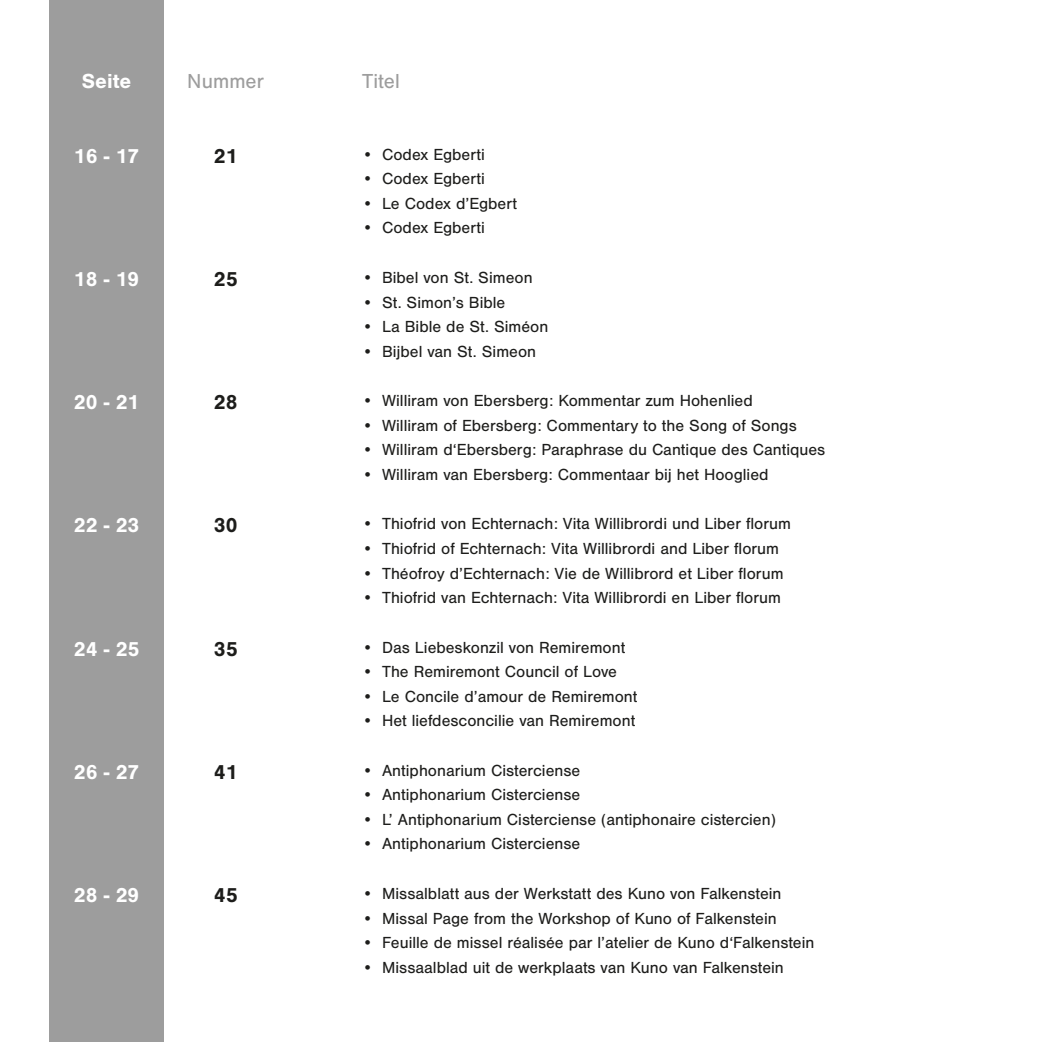
<style>
.page{position:relative;width:1042px;height:1042px;background:#fff}
.page>*{position:absolute;margin:0;border:0;box-sizing:border-box;transform-origin:0 0}
.t1{font:700 21px "Nimbus San";color:#fff}
.t2{font:700 21px "Nimbus San";color:#1d1d1b}
.t3{font:21px "Nimbus San";color:#9d9d9d}
.t4{font:16.62px "Nimbus San";color:#1d1d1b}
</style>
<div class="page">
<div style="left:50px;top:0;width:114px;height:1042px;background:#9d9d9d"></div>
<p class="t1" style="left:82px;top:70px;width:51px">Seite</p>
<p class="t3" style="left:187px;top:70px;width:78px">Nummer</p>
<p class="t3" style="left:362px;top:70px;width:39px">Titel</p>
<p class="t1" style="left:74px;top:144px;width:67px">16 - 17</p>
<p class="t2" style="left:214px;top:144px;width:25px">21</p>
<p class="t4" style="left:362px;top:145px;width:124px">• Codex Egberti</p>
<p class="t4" style="left:362px;top:170px;width:124px">• Codex Egberti</p>
<p class="t4" style="left:362px;top:194px;width:156px">• Le Codex d’Egbert</p>
<p class="t4" style="left:362px;top:219px;width:124px">• Codex Egberti</p>
<p class="t1" style="left:74px;top:267px;width:67px">18 - 19</p>
<p class="t2" style="left:214px;top:267px;width:25px">25</p>
<p class="t1" style="left:74px;top:390px;width:67px">20 - 21</p>
<p class="t2" style="left:214px;top:390px;width:25px">28</p>
<p class="t4" style="left:362px;top:268px;width:172px">• Bibel von St. Simeon</p>
<p class="t4" style="left:362px;top:293px;width:145px">• St. Simon’s Bible</p>
<p class="t4" style="left:362px;top:317px;width:188px">• La Bible de St. Siméon</p>
<p class="t4" style="left:362px;top:342px;width:175px">• Bijbel van St. Simeon</p>
<p class="t4" style="left:362px;top:392px;width:392px">• Williram von Ebersberg: Kommentar zum Hohenlied</p>
<p class="t4" style="left:362px;top:416px;width:436px">• Williram of Ebersberg: Commentary to the Song of Songs</p>
<p class="t4" style="left:362px;top:441px;width:465px">• Williram d‘Ebersberg: Paraphrase du Cantique des Cantiques</p>
<p class="t4" style="left:362px;top:465px;width:408px">• Williram van Ebersberg: Commentaar bij het Hooglied</p>
<p class="t1" style="left:74px;top:514px;width:67px">22 - 23</p>
<p class="t2" style="left:214px;top:514px;width:25px">30</p>
<p class="t4" style="left:362px;top:515px;width:430px">• Thiofrid von Echternach: Vita Willibrordi und Liber florum</p>
<p class="t4" style="left:362px;top:539px;width:418px">• Thiofrid of Echternach: Vita Willibrordi and Liber florum</p>
<p class="t4" style="left:362px;top:564px;width:423px">• Théofroy d’Echternach: Vie de Willibrord et Liber florum</p>
<p class="t4" style="left:362px;top:588px;width:420px">• Thiofrid van Echternach: Vita Willibrordi en Liber florum</p>
<p class="t1" style="left:74px;top:637px;width:67px">24 - 25</p>
<p class="t2" style="left:214px;top:637px;width:25px">35</p>
<p class="t4" style="left:362px;top:638px;width:264px">• Das Liebeskonzil von Remiremont</p>
<p class="t4" style="left:362px;top:662px;width:256px">• The Remiremont Council of Love</p>
<p class="t4" style="left:362px;top:687px;width:277px">• Le Concile d’amour de Remiremont</p>
<p class="t4" style="left:362px;top:711px;width:274px">• Het liefdesconcilie van Remiremont</p>
<p class="t1" style="left:74px;top:760px;width:67px">26 - 27</p>
<p class="t2" style="left:214px;top:760px;width:25px">41</p>
<p class="t4" style="left:362px;top:761px;width:220px">• Antiphonarium Cisterciense</p>
<p class="t4" style="left:362px;top:786px;width:220px">• Antiphonarium Cisterciense</p>
<p class="t4" style="left:362px;top:810px;width:415px">• L’ Antiphonarium Cisterciense (antiphonaire cistercien)</p>
<p class="t4" style="left:362px;top:835px;width:220px">• Antiphonarium Cisterciense</p>
<p class="t1" style="left:74px;top:883px;width:67px">28 - 29</p>
<p class="t2" style="left:214px;top:883px;width:25px">45</p>
<p class="t4" style="left:362px;top:884px;width:421px">• Missalblatt aus der Werkstatt des Kuno von Falkenstein</p>
<p class="t4" style="left:362px;top:909px;width:416px">• Missal Page from the Workshop of Kuno of Falkenstein</p>
<p class="t4" style="left:362px;top:933px;width:454px">• Feuille de missel réalisée par l’atelier de Kuno d‘Falkenstein</p>
<p class="t4" style="left:362px;top:958px;width:423px">• Missaalblad uit de werkplaats van Kuno van Falkenstein</p>
</div>
